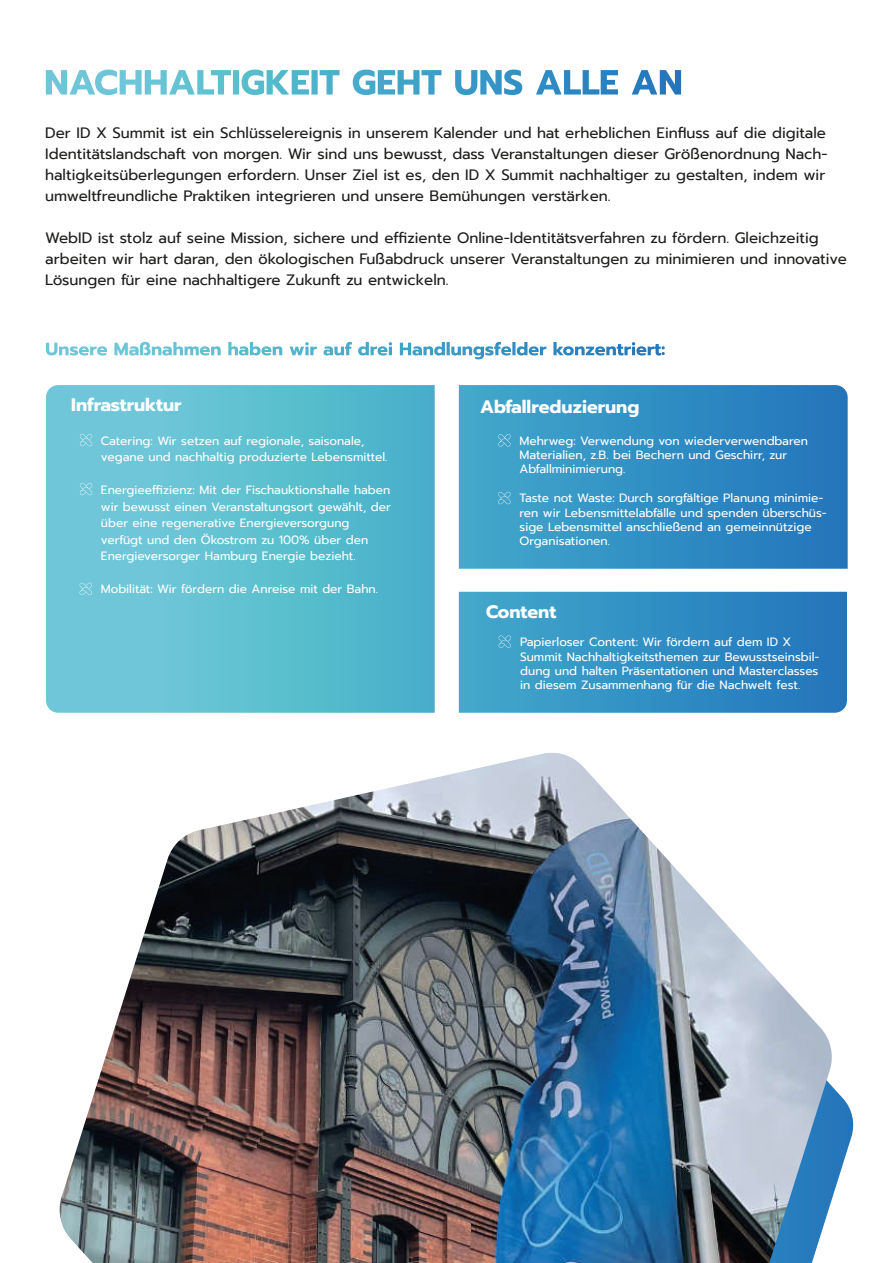
<style>
.page{position:relative;width:893px;height:1263px;background:#fff}
.page>*{position:absolute;margin:0;border:0;box-sizing:border-box;transform-origin:0 0}
.t1{font:700 18px "Prompt";color:#fff}
.t2{font:15px/21px "Prompt";color:#1d1d1b}
.t3{font:12px/14.4px "Prompt";color:#fff}
</style>
<div class="page">
<svg style="left:95px;top:70px;width:586px;height:25px"></svg>
<svg style="left:140px;top:342px;width:424px;height:13px"></svg>
<svg style="left:834px;top:1088px;width:20px;height:104px"></svg>
<img style="left:59px;top:753px;width:775px;height:510px">
<svg style="left:46px;top:385px;width:802px;height:328px;background:#55adce"></svg>
<svg style="left:80px;top:434px;width:13px;height:13px"></svg>
<svg style="left:80px;top:483px;width:13px;height:13px"></svg>
<svg style="left:80px;top:583px;width:13px;height:13px"></svg>
<svg style="left:498px;top:434px;width:13px;height:13px"></svg>
<svg style="left:498px;top:492px;width:13px;height:13px"></svg>
<svg style="left:499px;top:635px;width:13px;height:13px"></svg>
<p class="t2" style="left:45px;top:123px;width:784px">Der ID X Summit ist ein Schlüsselereignis in unserem Kalender und hat erheblichen Einfluss auf die digitale Identitätslandschaft von morgen. Wir sind uns bewusst, dass Veranstaltungen dieser Größenordnung Nach&shy;haltigkeitsüberlegungen erfordern. Unser Ziel ist es, den ID X Summit nachhaltiger zu gestalten, indem wir umweltfreundliche Praktiken integrieren und unsere Bemühungen verstärken.</p>
<p class="t2" style="left:45px;top:228px;width:803px">WebID ist stolz auf seine Mission, sichere und effiziente Online-Identitätsverfahren zu fördern. Gleichzeitig arbeiten wir hart daran, den ökologischen Fußabdruck unserer Veranstaltungen zu minimieren und innovative<br>Lösungen für eine nachhaltigere Zukunft zu entwickeln.</p>
<h1 class="t1" style="left:71px;top:392px;width:112px">Infrastruktur</h1>
<p class="t3" style="left:101px;top:432px;width:288px;line-height:16.5px">Catering: Wir setzen auf regionale, saisonale, vegane und nachhaltig produzierte Lebensmittel.</p>
<p class="t3" style="left:101px;top:482px;width:291px;line-height:16.5px">Energieeffizienz: Mit der Fischauktionshalle haben wir bewusst einen Veranstaltungsort gewählt, der über eine regenerative Energieversorgung verfügt und den Ökostrom zu 100% über den Energieversorger Hamburg Energie bezieht.</p>
<p class="t3" style="left:101px;top:582px;width:279px">Mobilität: Wir fördern die Anreise mit der Bahn.</p>
<h1 class="t1" style="left:480px;top:393px;width:161px">Abfallreduzierung</h1>
<p class="t3" style="left:519px;top:433px;width:290px">Mehrweg: Verwendung von wiederverwendbaren<br>Materialien, z.B. bei Bechern und Geschirr, zur<br>Abfallminimierung.</p>
<p class="t3" style="left:519px;top:491px;width:309px">Taste not Waste: Durch sorgfältige Planung minimie&shy;ren wir Lebensmittelabfälle und spenden überschüs&shy;sige Lebensmittel anschließend an gemeinnützige Organisationen.</p>
<h1 class="t1" style="left:486px;top:598px;width:72px">Content</h1>
<p class="t3" style="left:520px;top:635px;width:301px">Papierloser Content: Wir fördern auf dem ID X Summit Nachhaltigkeitsthemen zur Bewusstseinsbil&shy;dung und halten Präsentationen und Masterclasses in diesem Zusammenhang für die Nachwelt fest.</p>
</div>
